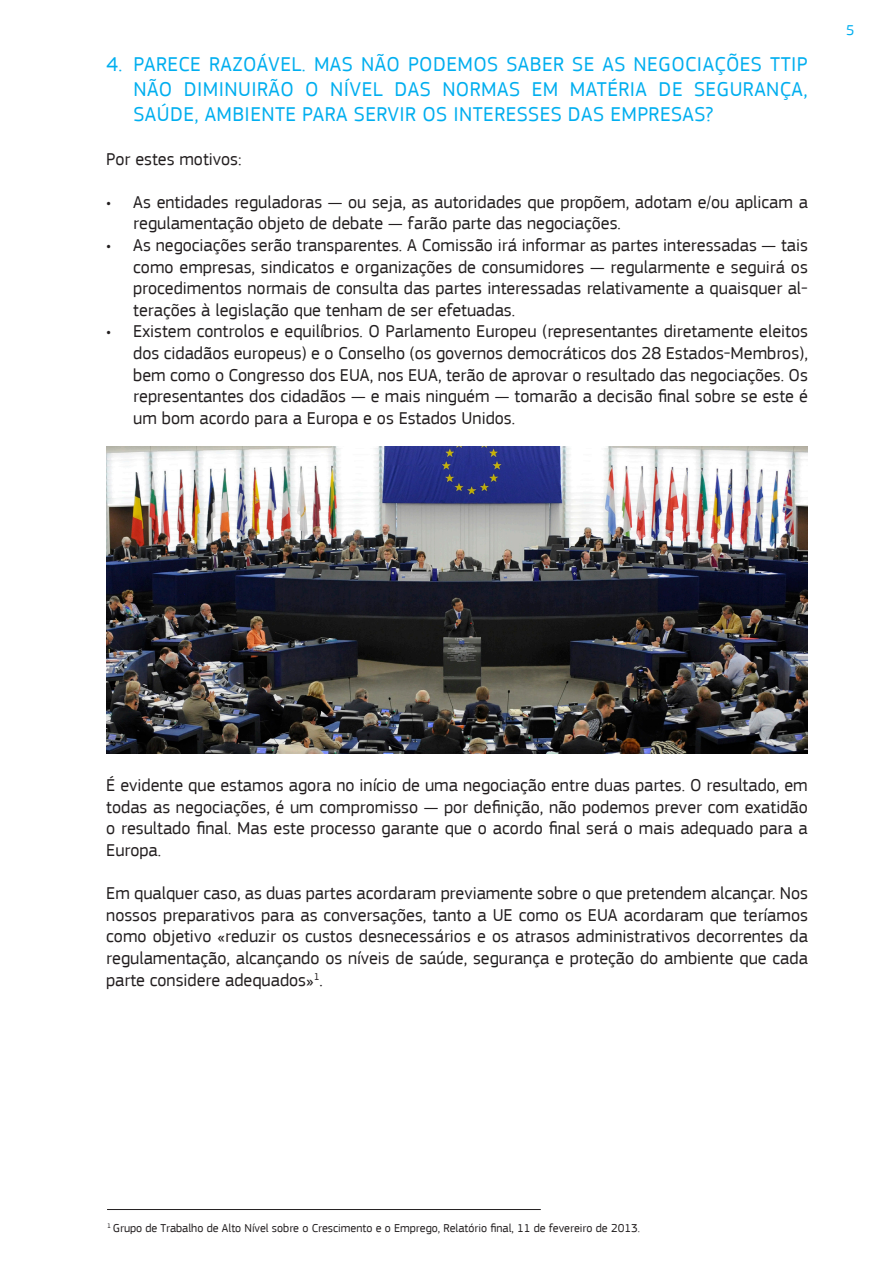
<style>
.page{position:relative;width:893px;height:1263px;background:#fff}
.page>*{position:absolute;margin:0;border:0;box-sizing:border-box;transform-origin:0 0}
.t1{font:21px/25.2px "EC Square Sans Pro";letter-spacing:.02em;color:#00aeef;text-align:justify}
.t2{font:18px/21.6px "EC Square Sans Pro";color:#231f20;text-align:justify}
.t3{font:15px "EC Square Sans Pro";color:#00aeef}
.t4{font:12px "EC Square Sans Pro";color:#231f20}
</style>
<div class="page">
<img style="left:106px;top:446px;width:702px;height:307px">
<hr style="left:107px;top:1209px;width:434px;height:1px;background:#231f20">
<p class="t1" style="left:134px;top:52px;width:676px;text-indent:-27px">4. PARECE RAZOÁVEL. MAS NÃO PODEMOS SABER SE AS NEGOCIAÇÕES TTIP NÃO DIMINUIRÃO O NÍVEL DAS NORMAS EM MATÉRIA DE SEGURANÇA, SAÚDE, AMBIENTE PARA SERVIR OS INTERESSES DAS EMPRESAS?</p>
<p class="t2" style="left:106px;top:148px;width:137px">Por estes motivos:</p>
<p class="t2" style="left:133px;top:191px;width:676px;text-indent:-27px">• As entidades reguladoras — ou seja, as autoridades que propõem, adotam e/ou aplicam a regulamentação objeto de debate — farão parte das negociações.</p>
<p class="t2" style="left:133px;top:234px;width:676px;text-indent:-27px">• As negociações serão transparentes. A Comissão irá informar as partes interessadas — tais como empresas, sindicatos e organizações de consumidores — regularmente e seguirá os procedimentos normais de consulta das partes interessadas relativamente a quaisquer al&shy;terações à legislação que tenham de ser efetuadas.</p>
<p class="t2" style="left:133px;top:321px;width:676px;text-indent:-27px">• Existem controlos e equilíbrios. O Parlamento Europeu (representantes diretamente eleitos dos cidadãos europeus) e o Conselho (os governos democráticos dos 28 Estados-Membros), bem como o Congresso dos EUA, nos EUA, terão de aprovar o resultado das negociações. Os representantes dos cidadãos — e mais ninguém — tomarão a decisão final sobre se este é um bom acordo para a Europa e os Estados Unidos.</p>
<p class="t3" style="left:846px;top:22px;width:10px">5</p>
<p class="t2" style="left:106px;top:774px;width:703px">É evidente que estamos agora no início de uma negociação entre duas partes. O resultado, em todas as negociações, é um compromisso — por definição, não podemos prever com exatidão o resultado final. Mas este processo garante que o acordo final será o mais adequado para a Europa.</p>
<p class="t2" style="left:106px;top:882px;width:703px">Em qualquer caso, as duas partes acordaram previamente sobre o que pretendem alcançar. Nos nossos preparativos para as conversações, tanto a UE como os EUA acordaram que teríamos como objetivo «reduzir os custos desnecessários e os atrasos administrativos decorrentes da regulamentação, alcançando os níveis de saúde, segurança e proteção do ambiente que cada parte considere adequados»<sup>1</sup>.</p>
<p class="t4" style="left:107px;top:1221px;width:534px"><sup>1</sup> Grupo de Trabalho de Alto Nível sobre o Crescimento e o Emprego, Relatório final, 11 de fevereiro de 2013.</p>
</div>
